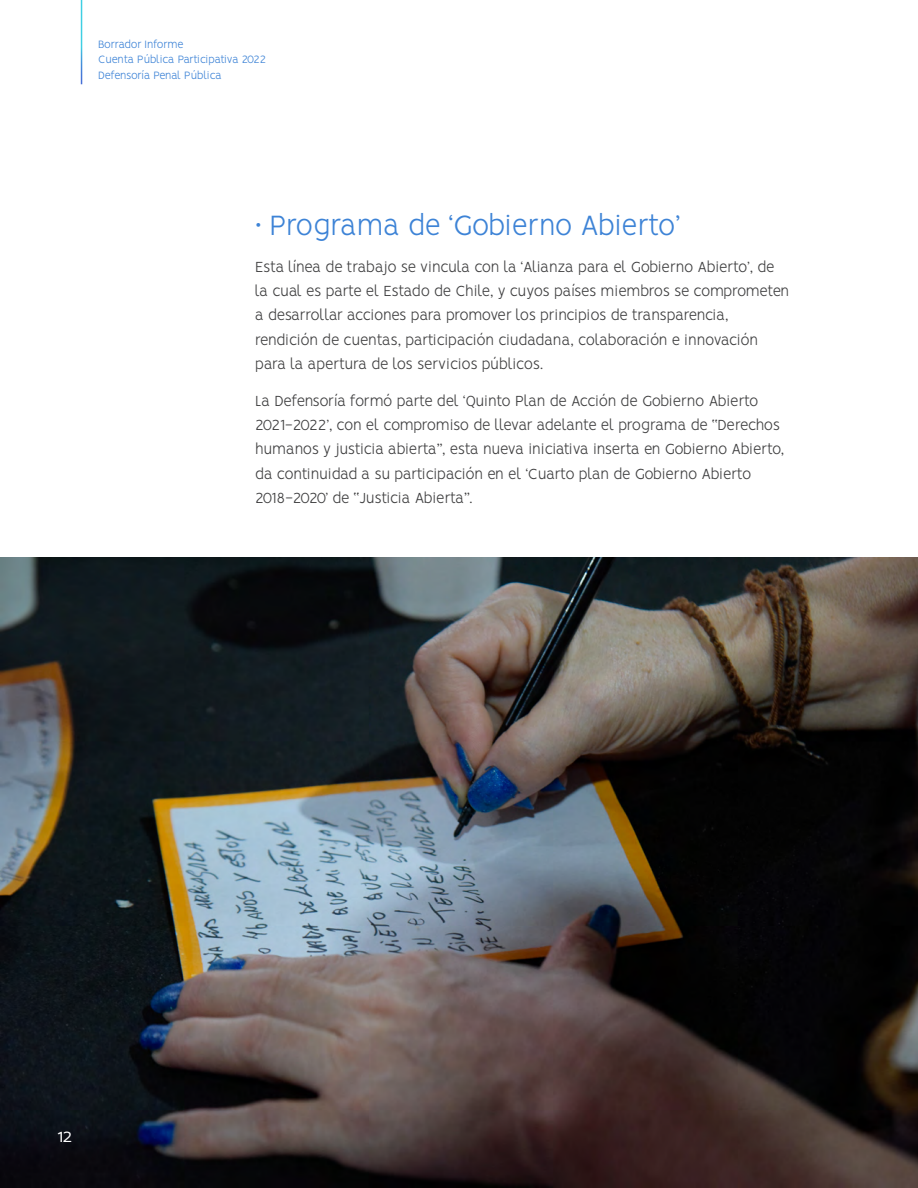
<style>
.page{position:relative;width:918px;height:1188px;background:#fff}
.page>*{position:absolute;margin:0;border:0;box-sizing:border-box;transform-origin:0 0}
.t1{font:300 31.5px "Vision";letter-spacing:-.02em;color:#3d83d6}
.t2{font:18px "Catamaran";color:#fff}
.t3{font:300 16.5px/24.3px "Vision";letter-spacing:-.03em;color:#3e3e3f}
.t4{font:300 12px/14.4px "Vision";letter-spacing:-.03em;color:#3d83d6}
</style>
<div class="page">
<img style="left:0;top:557px;width:918px;height:631px">
<p class="t4" style="left:98px;top:38px;width:170px">Borrador Informe<br>Cuenta Pública Participativa 2022</p>
<p class="t4" style="left:98px;top:69px;width:125px">Defensoría Penal Pública</p>
<h1 class="t1" style="left:255px;top:207px;width:426px">· Programa de ‘Gobierno Abierto’</h1>
<p class="t3" style="left:255px;top:256px;width:536px">Esta línea de trabajo se vincula con la ‘Alianza para el Gobierno Abierto’, de la cual es parte el Estado de Chile, y cuyos países miembros se comprometen a desarrollar acciones para promover los principios de transparencia, rendición de cuentas, participación ciudadana, colaboración e innovación para la apertura de los servicios públicos.</p>
<p class="t3" style="left:255px;top:390px;width:531px">La Defensoría formó parte del ‘Quinto Plan de Acción de Gobierno Abierto 2021-2022’, con el compromiso de llevar adelante el programa de “Derechos humanos y justicia abierta”, esta nueva iniciativa inserta en Gobierno Abierto, da continuidad a su participación en el ‘Cuarto plan de Gobierno Abierto 2018-2020’ de “Justicia Abierta”.</p>
<p class="t2" style="left:58px;top:1123px;width:16px">12</p>
</div>
